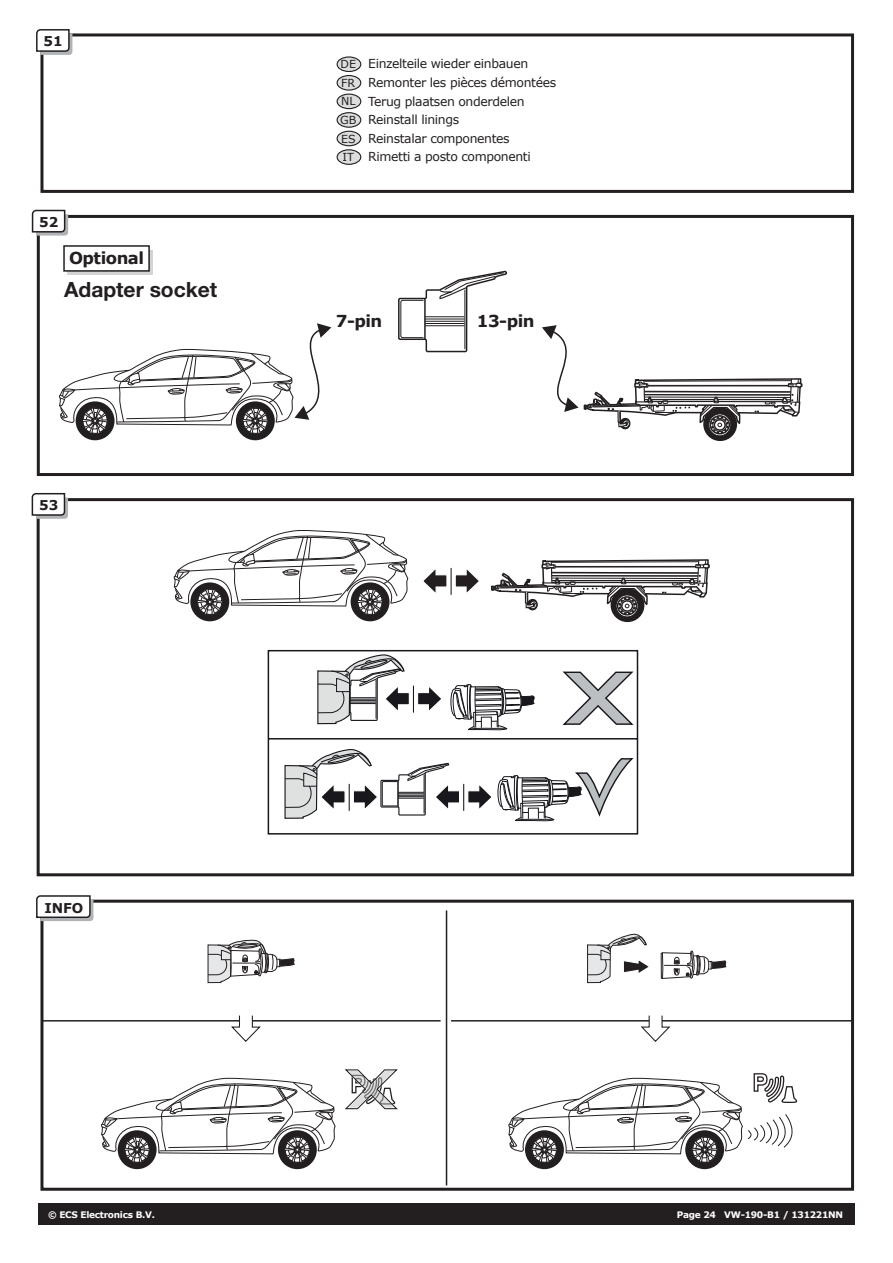
<style>
.page{position:relative;width:893px;height:1263px;background:#fff}
.page>*{position:absolute;margin:0;border:0;box-sizing:border-box;transform-origin:0 0}
.t1{font:700 21px "Helvetica Neue";color:#231f20}
.t2{font:700 16.5px "Verdana";letter-spacing:-.03em;color:#231f20}
.t3{font:700 13.5px "Verdana";color:#231f20}
.t4{font:12.45px/18.6px "Verdana";letter-spacing:-.03em;color:#231f20}
.t5{font:11.1px/18.6px "Verdana";color:#231f20;text-align:justify}
.t6{font:700 9px "Verdana";letter-spacing:-.03em;color:#fff}
</style>
<div class="page">
<div style="left:38px;top:1203px;width:817px;height:21px;background:#231f20"></div>
<div style="left:40px;top:33px;width:814px;height:160px;border:3px solid #231f20"></div>
<svg style="left:36px;top:29px;width:36px;height:26px"></svg>
<div style="left:37px;top:215px;width:817px;height:261px;border:3px solid #231f20"></div>
<svg style="left:31px;top:209px;width:37px;height:27px"></svg>
<div style="left:37px;top:498px;width:817px;height:378px;border:3px solid #231f20"></div>
<svg style="left:31px;top:492px;width:37px;height:27px"></svg>
<div style="left:68px;top:250px;width:85px;height:25px;background:#d1d3d4"></div>
<div style="left:63px;top:245px;width:87px;height:27px;background:#fff;border:2px solid #231f20"></div>
<svg style="left:423px;top:567px;width:56px;height:28px"></svg>
<svg style="left:490px;top:472px;width:221px;height:151px"></svg>
<div style="left:337px;top:57px;width:24px;height:14px;background:#dcddde;border-radius:50%"></div>
<div style="left:337px;top:56px;width:24px;height:16px;border:1px solid #231f20;border-radius:50%"></div>
<div style="left:337px;top:76px;width:24px;height:14px;background:#dcddde;border-radius:50%"></div>
<div style="left:337px;top:75px;width:24px;height:16px;border:1px solid #231f20;border-radius:50%"></div>
<div style="left:337px;top:94px;width:24px;height:15px;background:#dcddde;border-radius:50%"></div>
<div style="left:337px;top:94px;width:24px;height:15px;border:1px solid #231f20;border-radius:50%"></div>
<div style="left:337px;top:113px;width:24px;height:14px;background:#dcddde;border-radius:50%"></div>
<div style="left:337px;top:112px;width:24px;height:16px;border:1px solid #231f20;border-radius:50%"></div>
<div style="left:337px;top:131px;width:24px;height:15px;background:#dcddde;border-radius:50%"></div>
<div style="left:337px;top:131px;width:24px;height:15px;border:1px solid #231f20;border-radius:50%"></div>
<div style="left:337px;top:150px;width:24px;height:14px;background:#dcddde;border-radius:50%"></div>
<div style="left:337px;top:149px;width:24px;height:16px;border:1px solid #231f20;border-radius:50%"></div>
<div style="left:76px;top:401px;width:39px;height:39px;background:#231f20;border-radius:50%"></div>
<div style="left:236px;top:401px;width:39px;height:39px;background:#231f20;border-radius:50%"></div>
<div style="left:190px;top:582px;width:39px;height:39px;background:#231f20;border-radius:50%"></div>
<div style="left:351px;top:582px;width:38px;height:39px;background:#231f20;border-radius:50%"></div>
<svg style="left:173px;top:530px;width:236px;height:89px"></svg>
<svg style="left:58px;top:323px;width:274px;height:115px"></svg>
<svg style="left:542px;top:325px;width:261px;height:116px"></svg>
<svg style="left:397px;top:33px;width:111px;height:320px"></svg>
<div style="left:40px;top:900px;width:814px;height:291px;border:3px solid #231f20"></div>
<svg style="left:36px;top:895px;width:57px;height:26px"></svg>
<svg style="left:345px;top:1069px;width:53px;height:41px"></svg>
<hr style="left:446px;top:910px;width:1px;height:275px;background:#231f20">
<hr style="left:42px;top:1020px;width:399px;height:1px;background:#231f20">
<hr style="left:451px;top:1020px;width:401px;height:1px;background:#231f20">
<svg style="left:230px;top:1015px;width:32px;height:27px"></svg>
<div style="left:525px;top:1130px;width:39px;height:39px;background:#231f20;border-radius:50%"></div>
<div style="left:685px;top:1130px;width:39px;height:39px;background:#231f20;border-radius:50%"></div>
<svg style="left:508px;top:1015px;width:293px;height:152px"></svg>
<div style="left:118px;top:1130px;width:39px;height:39px;background:#231f20;border-radius:50%"></div>
<div style="left:278px;top:1130px;width:39px;height:39px;background:#231f20;border-radius:50%"></div>
<svg style="left:101px;top:1077px;width:235px;height:90px"></svg>
<svg style="left:207px;top:940px;width:88px;height:43px"></svg>
<svg style="left:660px;top:950px;width:67px;height:29px"></svg>
<svg style="left:587px;top:934px;width:62px;height:49px"></svg>
<svg style="left:267px;top:649px;width:372px;height:186px"></svg>
<svg style="left:284px;top:654px;width:351px;height:181px"></svg>
<p class="t3" style="left:44px;top:32px;width:21px">51</p>
<p class="t3" style="left:39px;top:213px;width:21px">52</p>
<h2 class="t2" style="left:69px;top:246px;width:77px">Optional</h2>
<h1 class="t1" style="left:64px;top:273px;width:155px">Adapter socket</h1>
<p class="t3" style="left:39px;top:496px;width:21px">53</p>
<p class="t5" style="left:340px;top:55px;width:18px">DE FR NL GB ES IT</p>
<p class="t4" style="left:368px;top:54px;width:190px">Einzelteile wieder einbauen<br>Remonter les pièces démontées<br>Terug plaatsen onderdelen<br>Reinstall linings<br>Reinstalar componentes<br>Rimetti a posto componenti</p>
<h2 class="t2" style="left:336px;top:310px;width:48px">7-pin</h2>
<h2 class="t2" style="left:477px;top:310px;width:59px">13-pin</h2>
<p class="t3" style="left:44px;top:898px;width:41px">INFO</p>
<p class="t6" style="left:48px;top:1208px;width:108px">© ECS Electronics B.V.</p>
<p class="t6" style="left:677px;top:1208px;width:168px">Page 24 VW-190-B1 / 131221NN</p>
</div>
